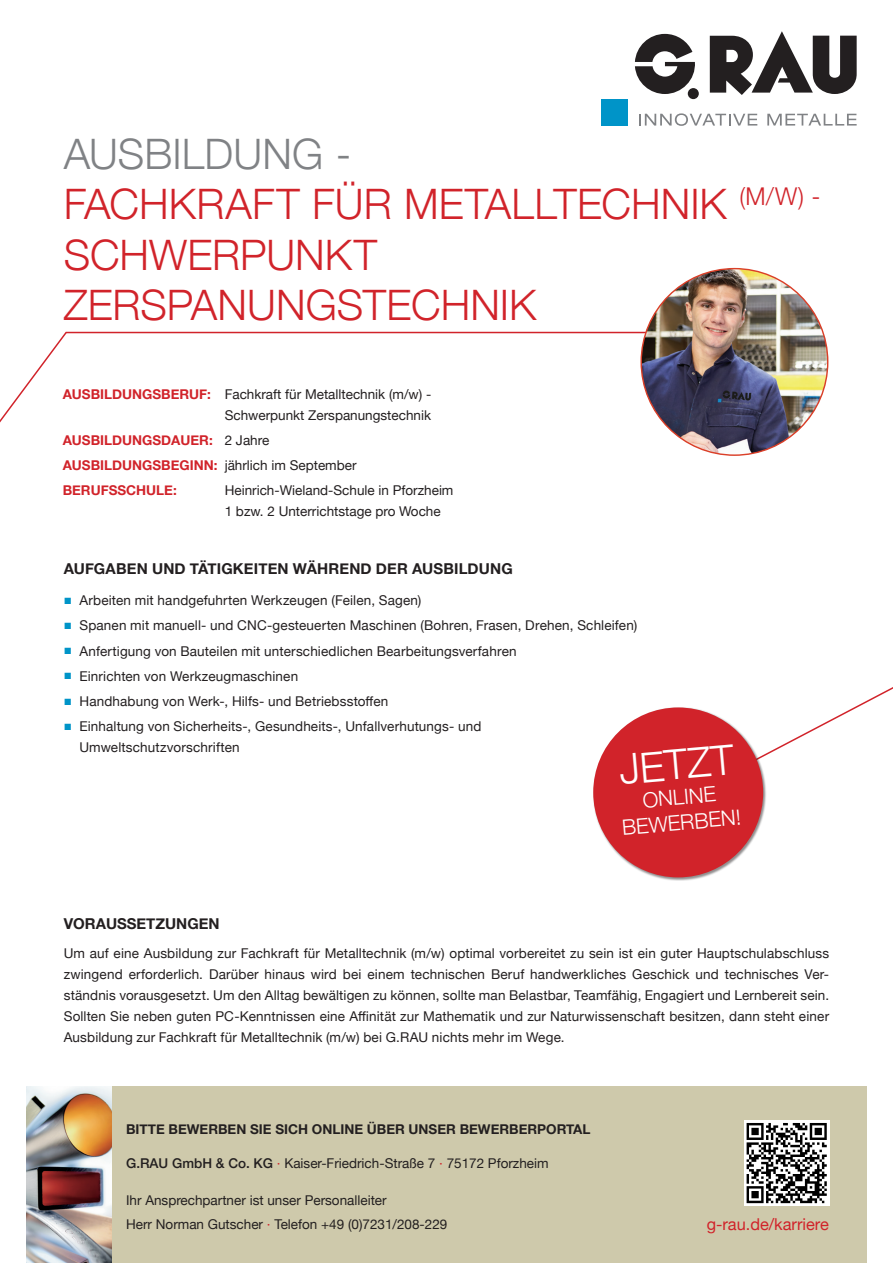
<style>
.page{position:relative;width:893px;height:1263px;background:#fff}
.page>*{position:absolute;margin:0;border:0;box-sizing:border-box;transform-origin:0 0}
.t1{font:300 42px/50.4px "Helvetica Neue";color:#d1232a}
.t2{font:300 41.4px "Helvetica Neue";color:#fff}
.t3{font:300 21.15px "Helvetica Neue";color:#fff}
.t4{font:300 21px "Helvetica Neue";color:#fff}
.t5{font:16.35px "Helvetica Neue";color:#d1232a}
.t6{font:700 15px "Helvetica Neue";letter-spacing:.005em;color:#231f20}
.t7{font:13.5px/21px "Helvetica Neue";letter-spacing:.005em;color:#231f20}
.t8{font:700 13.5px "Helvetica Neue";color:#231f20}
.t9{font:700 13.5px "Helvetica Neue";color:#d1232a}
.s1{color:#808285}
.s2{font-weight:700;color:#d1232a}
.s3{font-weight:400;color:#231f20}
.s4{font-family:"Arial";color:#0094c8}
.s5{font-weight:500}
.s6{color:#d1232a}
</style>
<div class="page">
<div style="left:688px;top:88px;width:11px;height:11px;background:#231f20;border-radius:50%"></div>
<div style="left:601px;top:99px;width:27px;height:27px;background:#0094c8"></div>
<svg style="left:635px;top:34px;width:61px;height:60px"></svg>
<svg style="left:710px;top:31px;width:147px;height:64px"></svg>
<svg style="left:639px;top:113px;width:118px;height:13px"></svg>
<svg style="left:767px;top:114px;width:90px;height:12px"></svg>
<svg style="left:0;top:331px;width:816px;height:94px"></svg>
<div style="left:112px;top:1086px;width:754px;height:177px;background:#cec9ab"></div>
<img style="left:27px;top:1086px;width:85px;height:177px">
<svg style="left:744px;top:1120px;width:85px;height:85px"></svg>
<svg style="left:747px;top:1123px;width:80px;height:80px;background:#7f7f7f"></svg>
<img style="left:641px;top:269px;width:187px;height:186px;border-radius:93px">
<svg style="left:767px;top:687px;width:126px;height:68px"></svg>
<div style="left:593px;top:707px;width:174px;height:174px;background:#231f20;opacity:.5"></div>
<div style="left:593px;top:707px;width:170px;height:170px;background:#d1232a;border-radius:50%"></div>
<p class="t1" style="left:64px;top:126px;width:758px"><span class="s1">AUSBILDUNG -<br></span>FACHKRAFT FÜR METALLTECHNIK <sup>(M/W)</sup> <sup>-<br></sup>SCHWERPUNKT<br>ZERSPANUNGSTECHNIK</p>
<p class="t7" style="left:63px;top:384px;width:370px;text-align:right"><span class="s2">AUSBILDUNGSBERUF:</span> Fachkraft für Metalltechnik (m/w) -<br>Schwerpunkt Zerspanungstechnik</p>
<p class="t9" style="left:63px;top:429px;width:208px">AUSBILDUNGSDAUER: <span class="s3">2 Jahre</span></p>
<p class="t7" style="left:63px;top:456px;width:295px"><span class="s2">AUSBILDUNGSBEGINN:</span> jährlich im September</p>
<p class="t9" style="left:63px;top:480px;width:116px">BERUFSSCHULE:</p>
<p class="t7" style="left:225px;top:481px;width:230px">Heinrich-Wieland-Schule in Pforzheim<br>1 bzw. 2 Unterrichtstage pro Woche</p>
<p class="t6" style="left:64px;top:557px;width:450px">AUFGABEN UND TÄTIGKEITEN WÄHREND DER AUSBILDUNG</p>
<p class="t7" style="left:64px;top:590px;width:359px"><span class="s4">■</span> Arbeiten mit handgefuhrten Werkzeugen (Feilen, Sagen)</p>
<p class="t7" style="left:64px;top:616px;width:575px"><span class="s4">■</span> Spanen mit manuell- und CNC-gesteuerten Maschinen (Bohren, Frasen, Drehen, Schleifen)</p>
<p class="t7" style="left:64px;top:641px;width:454px"><span class="s4">■</span> Anfertigung von Bauteilen mit unterschiedlichen Bearbeitungsverfahren</p>
<p class="t7" style="left:64px;top:666px;width:236px"><span class="s4">■</span> Einrichten von Werkzeugmaschinen</p>
<p class="t7" style="left:64px;top:691px;width:326px"><span class="s4">■</span> Handhabung von Werk-, Hilfs- und Betriebsstoffen</p>
<p class="t7" style="left:79px;top:717px;width:403px;text-indent:-16px"><span class="s4">■</span> Einhaltung von Sicherheits-, Gesundheits-, Unfallverhutungs- und<br>Umweltschutzvorschriften</p>
<p class="t2" style="left:616px;top:736px;width:117px;rotate:-5deg">JETZT</p>
<p class="t4" style="left:641px;top:783px;width:75px;rotate:-5deg">ONLINE</p>
<p class="t3" style="left:621px;top:810px;width:121px;rotate:-5deg">BEWERBEN!</p>
<p class="t6" style="left:64px;top:912px;width:157px">VORAUSSETZUNGEN</p>
<p class="t7" style="left:64px;top:944px;width:767px;text-align:justify">Um auf eine Ausbildung zur Fachkraft für Metalltechnik (m/w) optimal vorbereitet zu sein ist ein guter Hauptschulabschluss zwingend erforderlich. Darüber hinaus wird bei einem technischen Beruf handwerkliches Geschick und technisches Ver&shy;ständnis vorausgesetzt. Um den Alltag bewältigen zu können, sollte man Belastbar, Teamfähig, Engagiert und Lernbereit sein.<br>Sollten Sie neben guten PC-Kenntnissen eine Affinität zur Mathematik und zur Naturwissenschaft besitzen, dann steht einer Ausbildung zur Fachkraft für Metalltechnik (m/w) bei G.RAU nichts mehr im Wege.</p>
<p class="t8" style="left:126px;top:1118px;width:466px">BITTE BEWERBEN SIE SICH ONLINE ÜBER UNSER BEWERBERPORTAL</p>
<p class="t7" style="left:126px;top:1154px;width:424px"><span class="s5">G.RAU GmbH &amp; Co. KG</span> <span class="s6">·</span> Kaiser-Friedrich-Straße 7 <span class="s6">·</span> 75172 Pforzheim</p>
<p class="t7" style="left:126px;top:1189px;width:323px;line-height:24px">Ihr Ansprechpartner ist unser Personalleiter<br>Herr Norman Gutscher <span class="s6">·</span> Telefon +49 (0)7231/208-229</p>
<p class="t5" style="left:707px;top:1212px;width:124px">g-rau.de/karriere</p>
</div>
